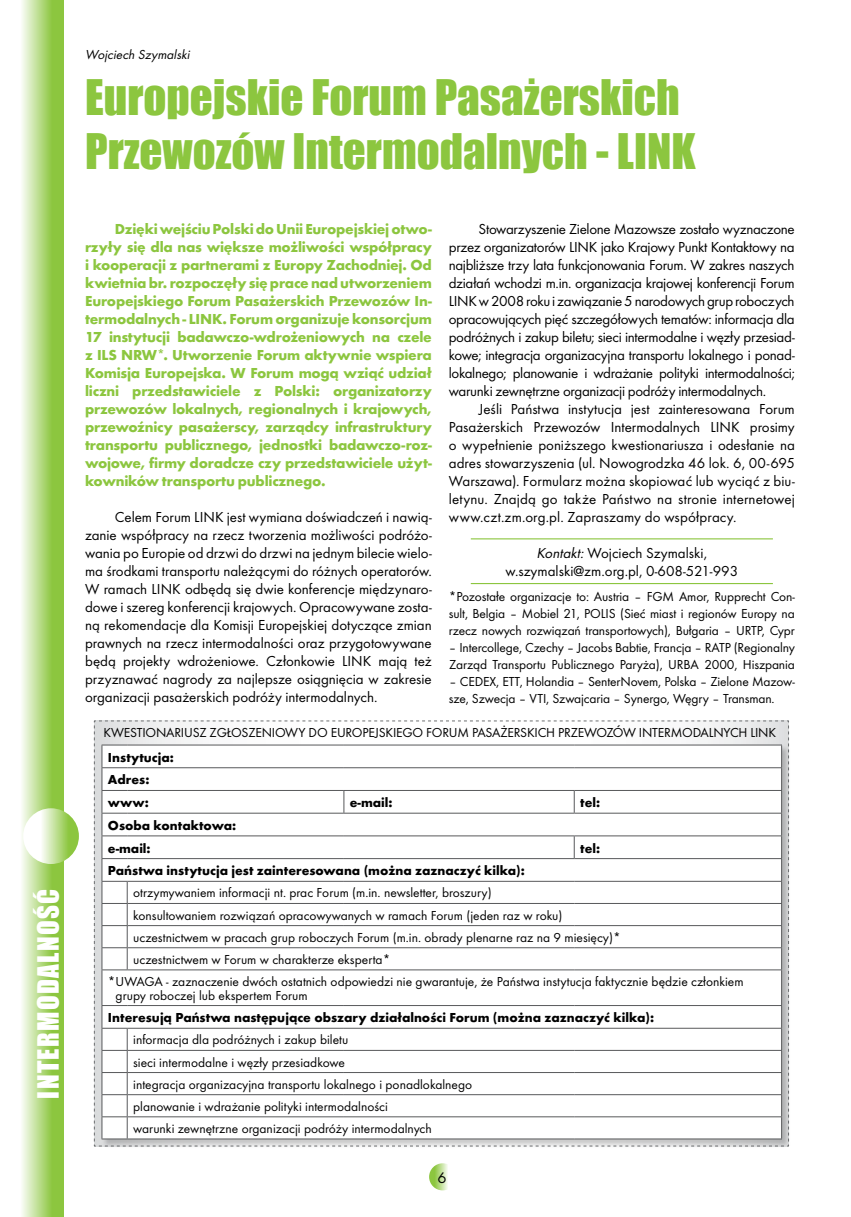
<style>
.page{position:relative;width:851px;height:1217px;background:#fff}
.page>*{position:absolute;margin:0;border:0;box-sizing:border-box;transform-origin:0 0}
.t1{font:45px/54px "Impact";color:#8cc63f}
.t2{font:27px "Impact";letter-spacing:.05em;color:#fff}
.t3{font:15.9px "Futura TEE";color:#000}
.t4{font:15px/18px "Futura TEE";color:#000;text-align:justify}
.t5{font:700 15px/18px "Futura TEE";letter-spacing:-.015em;color:#8cc63f;text-align:justify}
.t6{font:13.5px/17px "Futura TEE";color:#000}
.t7{font:700 13.5px/22.6px "Futura TEE";color:#000}
.t8{font:italic 13.5px "Futura TEE";color:#000}
.s1{font-style:italic}
</style>
<div class="page">
<svg style="left:22px;top:0;width:42px;height:1216px;background:#b7db87"></svg>
<svg style="left:23px;top:808px;width:56px;height:55px"></svg>
<svg style="left:429px;top:1162px;width:27px;height:28px"></svg>
<svg style="left:94px;top:720px;width:695px;height:426px"></svg>
<hr style="left:127px;top:1138px;width:217px;height:1px;background:#58595b">
<hr style="left:344px;top:1138px;width:230px;height:1px;background:#58595b">
<hr style="left:574px;top:1138px;width:207px;height:1px;background:#58595b">
<hr style="left:470px;top:538px;width:302px;height:1px;background:#8cc63f">
<hr style="left:470px;top:583px;width:302px;height:1px;background:#8cc63f">
<h2 class="t2" style="left:27px;top:1098px;width:211px;rotate:-90deg">INTERMODALNOŚĆ</h2>
<p class="t8" style="left:85px;top:46px;width:109px">Wojciech Szymalski</p>
<h1 class="t1" style="left:85px;top:69px;width:612px">Europejskie Forum Pasażerskich<br>Przewozów Intermodalnych - LINK</h1>
<p class="t5" style="left:85px;top:219px;width:348px;text-indent:30px">Dzięki wejściu Polski do Unii Europejskiej otwo&shy;rzyły się dla nas większe możliwości współpracy i kooperacji z partnerami z Europy Zachodniej. Od kwietnia br. rozpoczęły się prace nad utworzeniem Europejskiego Forum Pasażerskich Przewozów In&shy;termodalnych - LINK. Forum organizuje konsorcjum 17 instytucji badawczo-wdrożeniowych na czele z ILS NRW*. Utworzenie Forum aktywnie wspiera Komisja Europejska. W Forum mogą wziąć udział liczni przedstawiciele z Polski: organizatorzy przewozów lokalnych, regionalnych i krajowych, przewoźnicy pasażerscy, zarządcy infrastruktury transportu publicznego, jednostki badawczo-roz&shy;wojowe, firmy doradcze czy przedstawiciele użyt&shy;kowników transportu publicznego.</p>
<p class="t4" style="left:85px;top:508px;width:348px;text-indent:30px">Celem Forum LINK jest wymiana doświadczeń i nawią&shy;zanie współpracy na rzecz tworzenia możliwości podróżo&shy;wania po Europie od drzwi do drzwi na jednym bilecie wielo&shy;ma środkami transportu należącymi do różnych operatorów.<br>W ramach LINK odbędą się dwie konferencje międzynaro&shy;dowe i szereg konferencji krajowych. Opracowywane zosta&shy;ną rekomendacje dla Komisji Europejskiej dotyczące zmian prawnych na rzecz intermodalności oraz przygotowywane będą projekty wdrożeniowe. Członkowie LINK mają też przyznawać nagrody za najlepsze osiągnięcia w zakresie organizacji pasażerskich podróży intermodalnych.</p>
<p class="t4" style="left:448px;top:220px;width:347px;text-indent:30px">Stowarzyszenie Zielone Mazowsze zostało wyznaczone przez organizatorów LINK jako Krajowy Punkt Kontaktowy na najbliższe trzy lata funkcjonowania Forum. W zakres naszych działań wchodzi m.in. organizacja krajowej konferencji Forum LINKw2008roku i zawiązanie5narodowychgruproboczych opracowujących pięć szczegółowych tematów: informacja dla podróżnych i zakup biletu; sieci intermodalne i węzły przesiad&shy;kowe; integracja organizacyjna transportu lokalnego i ponad&shy;lokalnego; planowanie i wdrażanie polityki intermodalności; warunki zewnętrzne organizacji podróży intermodalnych.</p>
<p class="t4" style="left:449px;top:400px;width:347px;text-indent:30px">Jeśli Państwa instytucja jest zainteresowana Forum Pasażerskich Przewozów Intermodalnych LINK prosimy o wypełnienie poniższego kwestionariusza i odesłanie na adres stowarzyszenia (ul. Nowogrodzka 46 lok. 6, 00-695<br>Warszawa). Formularz można skopiować lub wyciąć z biu&shy;letynu. Znajdą go także Państwo na stronie internetowej www.czt.zm.org.pl. Zapraszamy do współpracy.</p>
<p class="t4" style="left:505px;top:544px;width:234px;text-align:center"><span class="s1">Kontakt:</span>Wojciech Szymalski, w.szymalski@zm.org.pl, 0-608-521-993</p>
<p class="t6" style="left:449px;top:587px;width:347px;text-align:justify">*Pozostałe organizacje to: Austria – FGM Amor, Rupprecht Con&shy;sult, Belgia – Mobiel 21, POLIS (Sieć miast i regionów Europy na rzecz nowych rozwiązań transportowych), Bułgaria – URTP, Cypr</p>
<p class="t6" style="left:449px;top:638px;width:347px">– Intercollege, Czechy – Jacobs Babtie, Francja – RATP (Regionalny<br>Zarząd Transportu Publicznego Paryża), URBA 2000, Hiszpania</p>
<p class="t6" style="left:449px;top:672px;width:347px">– CEDEX, ETT, Holandia – SenterNovem, Polska – Zielone Mazow&shy;sze, Szwecja – VTI, Szwajcaria – Synergo, Węgry – Transman.</p>
<p class="t6" style="left:103px;top:723px;width:674px">KWESTIONARIUSZ ZGŁOSZENIOWY DO EUROPEJSKIEGO FORUM PASAŻERSKICH PRZEWOZÓW INTERMODALNYCH LINK</p>
<p class="t7" style="left:108px;top:745px;width:68px">Instytucja:<br>Adres: www:</p>
<p class="t7" style="left:350px;top:790px;width:44px">e-mail:</p>
<p class="t7" style="left:580px;top:790px;width:22px">tel:</p>
<p class="t7" style="left:108px;top:813px;width:130px">Osoba kontaktowa: e-mail:</p>
<p class="t7" style="left:580px;top:836px;width:22px">tel:</p>
<p class="t7" style="left:108px;top:859px;width:418px">Państwa instytucja jest zainteresowana (można zaznaczyć kilka):</p>
<p class="t6" style="left:133px;top:884px;width:360px">otrzymywaniem informacji nt. prac Forum (m.in. newsletter, broszury)</p>
<p class="t6" style="left:133px;top:906px;width:430px">konsultowaniem rozwiązań opracowywanych w ramach Forum (jeden raz w roku)</p>
<p class="t6" style="left:133px;top:928px;width:489px">uczestnictwem w pracach grup roboczych Forum (m.in. obrady plenarne raz na 9 miesięcy)*</p>
<p class="t6" style="left:133px;top:950px;width:258px">uczestnictwem w Forum w charakterze eksperta*</p>
<p class="t6" style="left:108px;top:972px;width:637px">*UWAGA - zaznaczenie dwóch ostatnich odpowiedzi nie gwarantuje, że Państwa instytucja faktycznie będzie członkiem</p>
<p class="t6" style="left:116px;top:986px;width:193px">grupy roboczej lub ekspertem Forum</p>
<p class="t7" style="left:108px;top:1005px;width:547px">Interesują Państwa następujące obszary działalności Forum (można zaznaczyć kilka):</p>
<p class="t6" style="left:133px;top:1028px;width:340px;line-height:22.2px">informacja dla podróżnych i zakup biletu<br>sieci intermodalne i węzły przesiadkowe<br>integracja organizacyjna transportu lokalnego i ponadlokalnego planowanie i wdrażanie polityki intermodalności<br>warunki zewnętrzne organizacji podróży intermodalnych</p>
<p class="t3" style="left:437px;top:1168px;width:11px">6</p>
</div>
